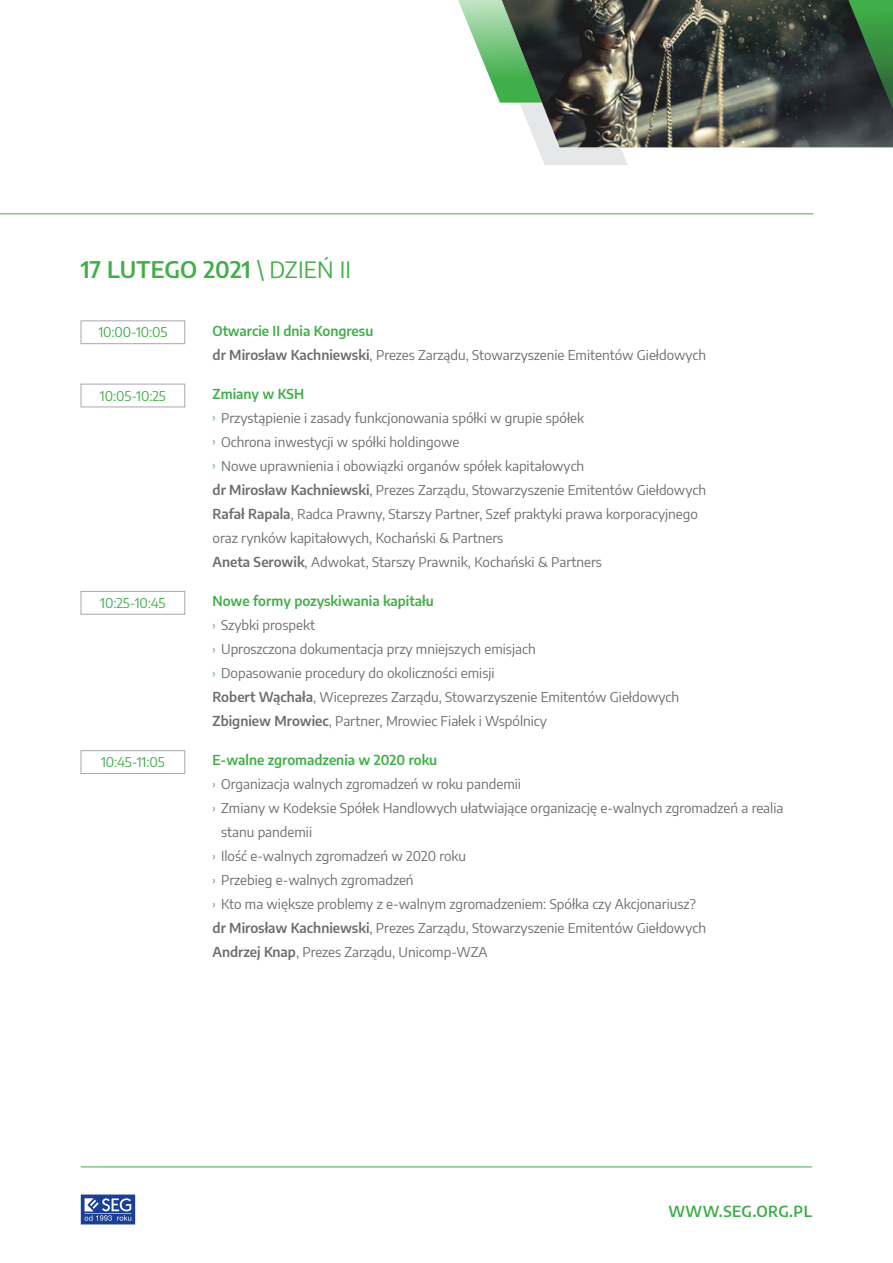
<style>
.page{position:relative;width:893px;height:1263px;background:#fff}
.page>*{position:absolute;margin:0;border:0;box-sizing:border-box;transform-origin:0 0}
.H2_DATA_program{font:600 22.5px "Encode Sans";letter-spacing:.005em;color:#40ae49}
.t1{font:600 15px "Encode Sans";letter-spacing:.03em;color:#40ae49}
.TEKST_program{font:13.5px/24px "Encode Sans";color:#6c6d70}
.H3_NAGLOWEK_program{font:600 13.5px "Encode Sans";color:#40ae49}
.GODZINA_program{font:13.5px "Encode Sans";letter-spacing:-.01em;color:#40ae49}
.s1{font-weight:400}
.s2{font-weight:600}
.s3{font-size:10.5px;color:#40ae49}
</style>
<div class="page">
<svg style="left:458px;top:0;width:204px;height:165px"></svg>
<svg style="left:81px;top:1194px;width:54px;height:30px;background:#516cad"></svg>
<hr style="left:81px;top:1166px;width:731px;height:1px;background:#40ae49">
<img style="left:493px;top:0;width:343px;height:147px">
<svg style="left:836px;top:0;width:57px;height:148px;background:#32503a"></svg>
<hr style="left:0;top:213px;width:813px;height:1px;background:#40ae49">
<div style="left:81px;top:321px;width:104px;height:23px;border:1px solid #a8a9ad"></div>
<div style="left:81px;top:384px;width:104px;height:23px;border:1px solid #a8a9ad"></div>
<div style="left:81px;top:591px;width:104px;height:23px;border:1px solid #a8a9ad"></div>
<div style="left:81px;top:750px;width:104px;height:24px;border:1px solid #a8a9ad"></div>
<p class="H2_DATA_program" style="left:81px;top:254px;width:272px">17 LUTEGO 2021 <span class="s1">\ DZIEŃ II</span></p>
<p class="GODZINA_program" style="left:98px;top:323px;width:70px">10:00-10:05</p>
<p class="H3_NAGLOWEK_program" style="left:213px;top:321px;width:162px">Otwarcie II dnia Kongresu</p>
<p class="TEKST_program" style="left:213px;top:342px;width:495px"><span class="s2">dr Mirosław Kachniewski</span>, Prezes Zarządu, Stowarzyszenie Emitentów Giełdowych</p>
<p class="GODZINA_program" style="left:100px;top:386px;width:67px">10:05-10:25</p>
<p class="H3_NAGLOWEK_program" style="left:213px;top:384px;width:93px">Zmiany w KSH</p>
<p class="TEKST_program" style="left:213px;top:405px;width:373px"><span class="s3">›</span> Przystąpienie i zasady funkcjonowania spółki w grupie spółek</p>
<p class="TEKST_program" style="left:213px;top:429px;width:248px"><span class="s3">›</span> Ochrona inwestycji w spółki holdingowe</p>
<p class="TEKST_program" style="left:213px;top:453px;width:373px"><span class="s3">›</span> Nowe uprawnienia i obowiązki organów spółek kapitałowych</p>
<p class="TEKST_program" style="left:213px;top:477px;width:495px"><span class="s2">dr Mirosław Kachniewski</span>, Prezes Zarządu, Stowarzyszenie Emitentów Giełdowych</p>
<p class="TEKST_program" style="left:213px;top:501px;width:487px"><span class="s2">Rafał Rapala</span>, Radca Prawny, Starszy Partner, Szef praktyki prawa korporacyjnego</p>
<p class="TEKST_program" style="left:213px;top:525px;width:391px">oraz rynków kapitałowych, Kochański &amp; Partners<br><span class="s2">Aneta Serowik</span>, Adwokat, Starszy Prawnik, Kochański &amp; Partners</p>
<p class="GODZINA_program" style="left:100px;top:593px;width:67px">10:25-10:45</p>
<p class="H3_NAGLOWEK_program" style="left:213px;top:591px;width:223px">Nowe formy pozyskiwania kapitału</p>
<p class="TEKST_program" style="left:213px;top:612px;width:104px"><span class="s3">›</span> Szybki prospekt</p>
<p class="TEKST_program" style="left:213px;top:636px;width:325px"><span class="s3">›</span> Uproszczona dokumentacja przy mniejszych emisjach</p>
<p class="TEKST_program" style="left:213px;top:660px;width:284px"><span class="s3">›</span> Dopasowanie procedury do okoliczności emisji</p>
<p class="TEKST_program" style="left:213px;top:684px;width:468px"><span class="s2">Robert Wąchała</span>, Wiceprezes Zarządu, Stowarzyszenie Emitentów Giełdowych</p>
<p class="TEKST_program" style="left:213px;top:708px;width:336px"><span class="s2">Zbigniew Mrowiec</span>, Partner, Mrowiec Fiałek i Wspólnicy</p>
<p class="GODZINA_program" style="left:101px;top:753px;width:65px">10:45-11:05</p>
<p class="H3_NAGLOWEK_program" style="left:213px;top:750px;width:226px">E-walne zgromadzenia w 2020 roku</p>
<p class="TEKST_program" style="left:213px;top:772px;width:310px"><span class="s3">›</span> Organizacja walnych zgromadzeń w roku pandemii</p>
<p class="TEKST_program" style="left:221px;top:796px;width:564px;text-indent:-9px"><span class="s3">›</span> Zmiany w Kodeksie Spółek Handlowych ułatwiające organizację e-walnych zgromadzeń a realia stanu pandemii</p>
<p class="TEKST_program" style="left:213px;top:844px;width:255px"><span class="s3">›</span> Ilość e-walnych zgromadzeń w 2020 roku</p>
<p class="TEKST_program" style="left:213px;top:868px;width:202px"><span class="s3">›</span> Przebieg e-walnych zgromadzeń</p>
<p class="TEKST_program" style="left:213px;top:892px;width:485px"><span class="s3">›</span> Kto ma większe problemy z e-walnym zgromadzeniem: Spółka czy Akcjonariusz?</p>
<p class="TEKST_program" style="left:213px;top:916px;width:495px"><span class="s2">dr Mirosław Kachniewski</span>, Prezes Zarządu, Stowarzyszenie Emitentów Giełdowych</p>
<p class="TEKST_program" style="left:213px;top:940px;width:276px"><span class="s2">Andrzej Knap</span>, Prezes Zarządu, Unicomp-WZA</p>
<p class="t1" style="left:668px;top:1200px;width:145px">WWW.SEG.ORG.PL</p>
</div>
